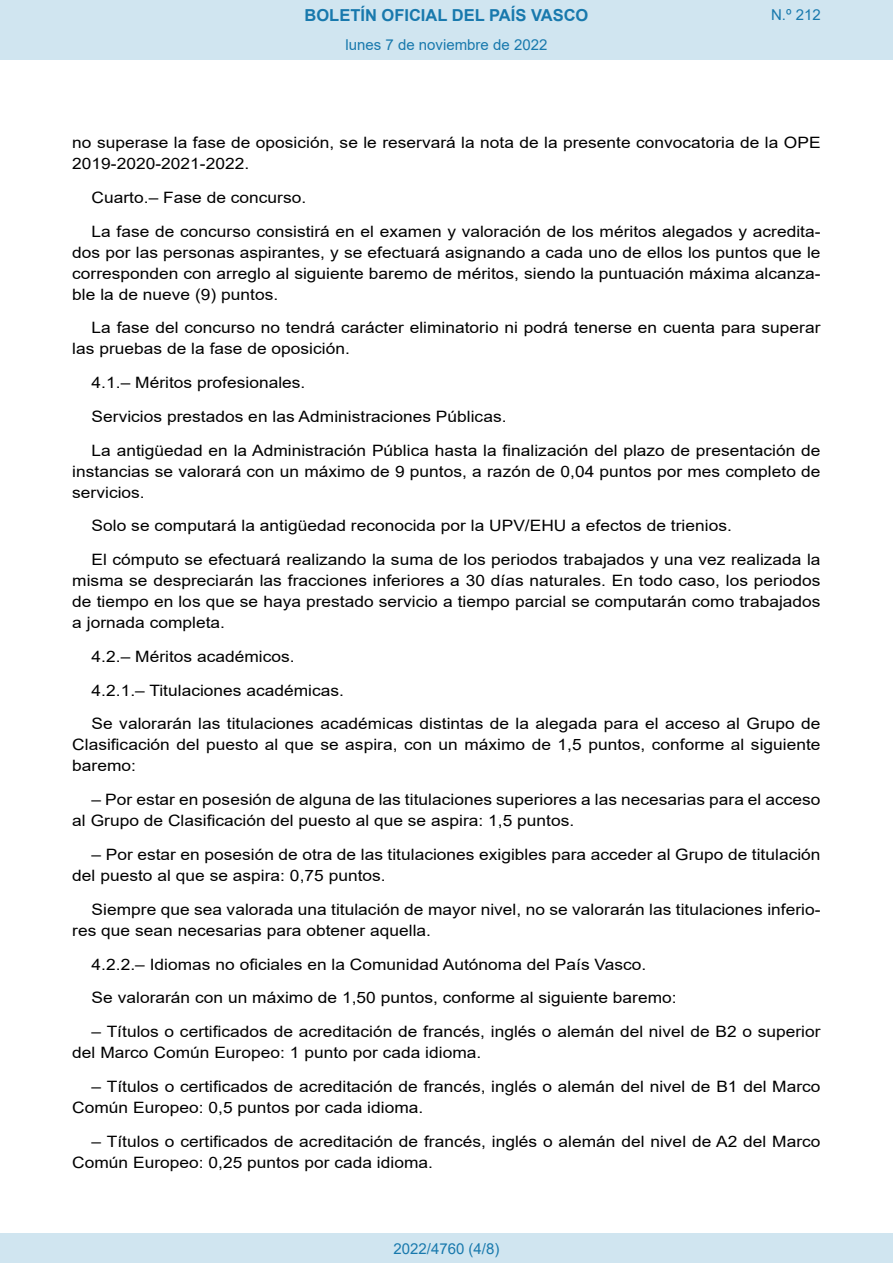
<style>
.page{position:relative;width:893px;height:1263px;background:#fff}
.page>*{position:absolute;margin:0;border:0;box-sizing:border-box;transform-origin:0 0}
.t1{font:700 16.5px "Arial";color:#1879ad}
.BOPVDetalle{font:15.6px/21px "Arial";color:#000;scale:1.11 1}
.Paginacion_Centro{font:15px "Arial";color:#1879ad}
</style>
<div class="page">
<div style="left:0;top:0;width:893px;height:60px;background:#d0e5f0"></div>
<div style="left:0;top:1233px;width:893px;height:30px;background:#d0e5f0"></div>
<p class="t1" style="left:305px;top:3px;width:285px">BOLETÍN OFICIAL DEL PAÍS VASCO</p>
<p class="Paginacion_Centro" style="left:346px;top:35px;width:203px">lunes 7 de noviembre de 2022</p>
<p class="Paginacion_Centro" style="left:771px;top:5px;width:51px">N.º 212</p>
<p class="BOPVDetalle" style="left:72px;top:132px;width:676px">no superase la fase de oposición, se le reservará la nota de la presente convocatoria de la OPE<br>2019-2020-2021-2022.</p>
<p class="BOPVDetalle" style="left:92px;top:187px;width:195px">Cuarto.– Fase de concurso.</p>
<p class="BOPVDetalle" style="left:72px;top:221px;width:676px;text-align:justify;text-indent:19px">La fase de concurso consistirá en el examen y valoración de los méritos alegados y acredita&shy;dos por las personas aspirantes, y se efectuará asignando a cada uno de ellos los puntos que le corresponden con arreglo al siguiente baremo de méritos, siendo la puntuación máxima alcanza&shy;ble la de nueve (9) puntos.</p>
<p class="BOPVDetalle" style="left:72px;top:317px;width:676px;text-indent:19px">La fase del concurso no tendrá carácter eliminatorio ni podrá tenerse en cuenta para superar las pruebas de la fase de oposición.</p>
<p class="BOPVDetalle" style="left:92px;top:372px;width:194px">4.1.– Méritos profesionales.</p>
<p class="BOPVDetalle" style="left:92px;top:406px;width:375px">Servicios prestados en las Administraciones Públicas.</p>
<p class="BOPVDetalle" style="left:72px;top:440px;width:676px;text-align:justify;text-indent:19px">La antigüedad en la Administración Pública hasta la finalización del plazo de presentación de instancias se valorará con un máximo de 9 puntos, a razón de 0,04 puntos por mes completo de servicios.</p>
<p class="BOPVDetalle" style="left:92px;top:515px;width:578px">Solo se computará la antigüedad reconocida por la UPV/EHU a efectos de trienios.</p>
<p class="BOPVDetalle" style="left:72px;top:549px;width:676px;text-align:justify;text-indent:19px">El cómputo se efectuará realizando la suma de los periodos trabajados y una vez realizada la misma se despreciarán las fracciones inferiores a 30 días naturales. En todo caso, los periodos de tiempo en los que se haya prestado servicio a tiempo parcial se computarán como trabajados a jornada completa.</p>
<p class="BOPVDetalle" style="left:92px;top:646px;width:184px">4.2.– Méritos académicos.</p>
<p class="BOPVDetalle" style="left:92px;top:680px;width:229px">4.2.1.– Titulaciones académicas.</p>
<p class="BOPVDetalle" style="left:72px;top:713px;width:676px;text-align:justify;text-indent:19px">Se valorarán las titulaciones académicas distintas de la alegada para el acceso al Grupo de Clasificación del puesto al que se aspira, con un máximo de 1,5 puntos, conforme al siguiente baremo:</p>
<p class="BOPVDetalle" style="left:72px;top:789px;width:676px;text-indent:19px">– Por estar en posesión de alguna de las titulaciones superiores a las necesarias para el acceso al Grupo de Clasificación del puesto al que se aspira: 1,5 puntos.</p>
<p class="BOPVDetalle" style="left:72px;top:844px;width:676px;text-indent:19px">– Por estar en posesión de otra de las titulaciones exigibles para acceder al Grupo de titulación del puesto al que se aspira: 0,75 puntos.</p>
<p class="BOPVDetalle" style="left:72px;top:899px;width:676px;text-indent:19px">Siempre que sea valorada una titulación de mayor nivel, no se valorarán las titulaciones inferio&shy;res que sean necesarias para obtener aquella.</p>
<p class="BOPVDetalle" style="left:92px;top:953px;width:501px">4.2.2.– Idiomas no oficiales en la Comunidad Autónoma del País Vasco.</p>
<p class="BOPVDetalle" style="left:92px;top:987px;width:529px">Se valorarán con un máximo de 1,50 puntos, conforme al siguiente baremo:</p>
<p class="BOPVDetalle" style="left:72px;top:1021px;width:676px;text-indent:19px">– Títulos o certificados de acreditación de francés, inglés o alemán del nivel de B2 o superior del Marco Común Europeo: 1 punto por cada idioma.</p>
<p class="BOPVDetalle" style="left:72px;top:1076px;width:676px;text-indent:19px">– Títulos o certificados de acreditación de francés, inglés o alemán del nivel de B1 del Marco<br>Común Europeo: 0,5 puntos por cada idioma.</p>
<p class="BOPVDetalle" style="left:72px;top:1130px;width:676px;text-indent:19px">– Títulos o certificados de acreditación de francés, inglés o alemán del nivel de A2 del Marco<br>Común Europeo: 0,25 puntos por cada idioma.</p>
<p class="Paginacion_Centro" style="left:393px;top:1238px;width:107px">2022/4760 (4/8)</p>
</div>
